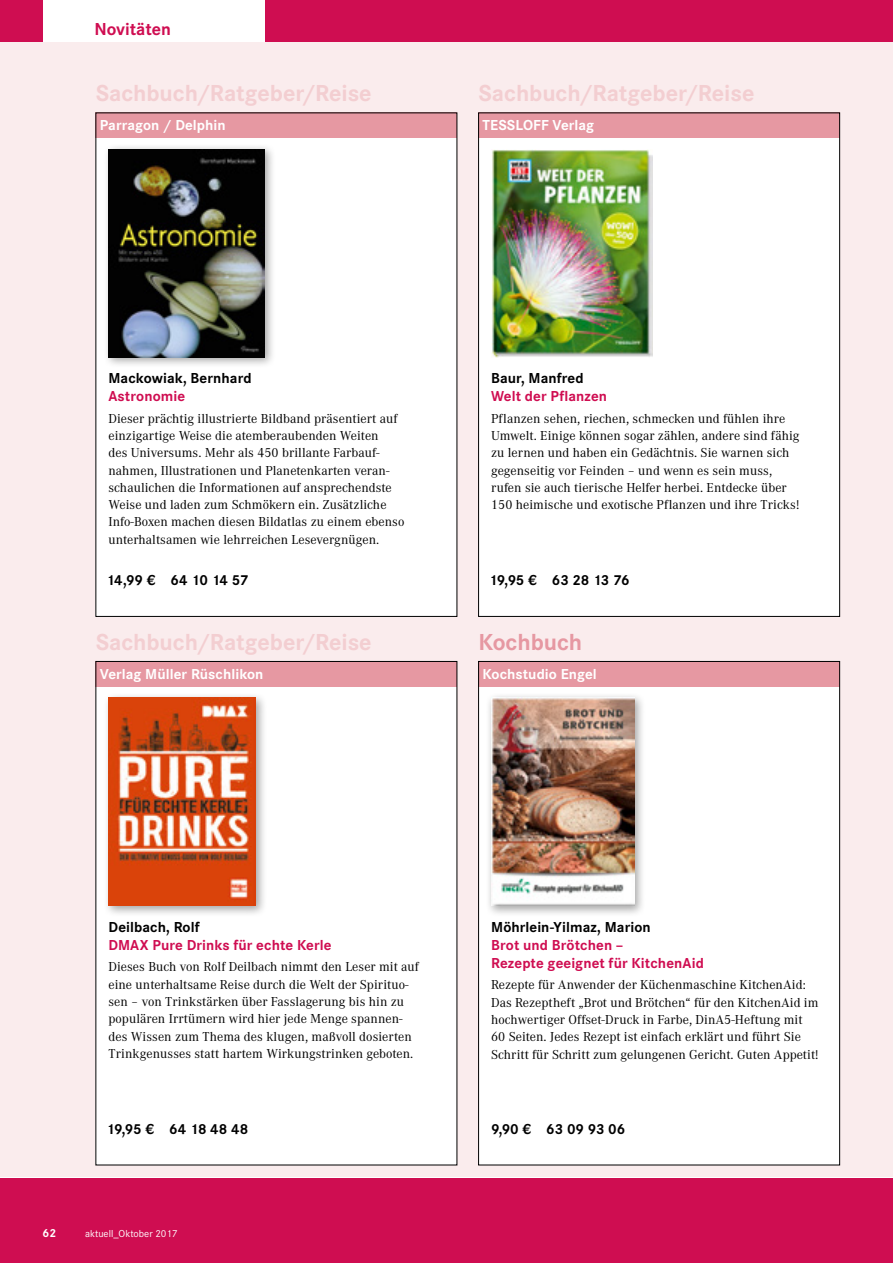
<style>
.page{position:relative;width:893px;height:1263px;background:#fff}
.page>*{position:absolute;margin:0;border:0;box-sizing:border-box;transform-origin:0 0}
.t1{font:700 24px "Corporate S";color:#f3ced1}
.t2{font:700 24px "Corporate S";letter-spacing:-.005em;color:#e698a2}
.t3{font:700 18px "Corporate S";color:#cf0d51}
.t4{font:700 15px/18px "Corporate S";letter-spacing:.005em;color:#cf0d51}
.t5{font:700 15px "Corporate S";letter-spacing:.005em;color:#000}
.t6{font:700 15px "Corporate S";letter-spacing:.005em;color:#fff}
.t7{font:700 15px "Corporate S";letter-spacing:-.035em;color:#000}
.t8{font:700 15px "Corporate S";letter-spacing:-.045em;color:#000}
.t9{font:13.5px/17.2px "Corporate A";letter-spacing:.005em;color:#000}
.t10{font:700 12px "Corporate S";color:#fff}
.t11{font:10.5px "Corporate S";color:#fff}
</style>
<div class="page">
<div style="left:0;top:1178px;width:893px;height:85px;background:#cf0d51"></div>
<div style="left:0;top:0;width:43px;height:43px;background:#cf0d51"></div>
<div style="left:266px;top:0;width:627px;height:43px;background:#cf0d51"></div>
<div style="left:0;top:43px;width:893px;height:1134px;background:#faeced"></div>
<div style="left:479px;top:661px;width:361px;height:504px;background:#fff"></div>
<div style="left:478px;top:661px;width:362px;height:26px;background:#e698a2"></div>
<div style="left:486px;top:693px;width:159px;height:223px;background:#000;opacity:.35"></div>
<img style="left:491px;top:698px;width:144px;height:207px">
<div style="left:96px;top:661px;width:361px;height:504px;background:#fff"></div>
<div style="left:96px;top:661px;width:361px;height:26px;background:#e698a2"></div>
<div style="left:104px;top:693px;width:163px;height:223px;background:#000;opacity:.35"></div>
<img style="left:108px;top:698px;width:148px;height:207px">
<div style="left:479px;top:113px;width:361px;height:503px;background:#fff"></div>
<div style="left:478px;top:113px;width:362px;height:25px;background:#e698a2"></div>
<img style="left:491px;top:149px;width:161px;height:208px">
<div style="left:96px;top:113px;width:361px;height:503px;background:#fff"></div>
<div style="left:96px;top:113px;width:361px;height:25px;background:#e698a2"></div>
<div style="left:104px;top:144px;width:172px;height:224px;background:#000;opacity:.35"></div>
<img style="left:108px;top:149px;width:156px;height:208px">
<h2 class="t3" style="left:94px;top:19px;width:78px">Novitäten</h2>
<h1 class="t1" style="left:96px;top:79px;width:277px">Sachbuch/Ratgeber/Reise</h1>
<p class="t6" style="left:100px;top:116px;width:127px">Parragon / Delphin</p>
<h1 class="t1" style="left:478px;top:79px;width:277px">Sachbuch/Ratgeber/Reise</h1>
<p class="t6" style="left:483px;top:116px;width:113px">TESSLOFF Verlag</p>
<p class="t5" style="left:108px;top:370px;width:145px">Mackowiak, Bernhard</p>
<p class="t4" style="left:108px;top:388px;width:78px">Astronomie</p>
<p class="t9" style="left:108px;top:410px;width:297px">Dieser prächtig illustrierte Bildband präsentiert auf einzigartige Weise die atemberaubenden Weiten<br>des Universums. Mehr als 450 brillante Farbauf&shy;nahmen, Illustrationen und Planetenkarten veran&shy;schaulichen die Informationen auf ansprechendste Weise und laden zum Schmökern ein. Zusätzliche Info-Boxen machen diesen Bildatlas zu einem ebenso unterhaltsamen wie lehrreichen Lesevergnügen.</p>
<p class="t8" style="left:106px;top:572px;width:143px">14,99 € 64 10 14 57</p>
<h1 class="t1" style="left:96px;top:628px;width:277px">Sachbuch/Ratgeber/Reise</h1>
<p class="t6" style="left:100px;top:665px;width:165px">Verlag Müller Rüschlikon</p>
<p class="t5" style="left:491px;top:370px;width:94px">Baur, Manfred</p>
<p class="t4" style="left:491px;top:388px;width:117px">Welt der Pflanzen</p>
<p class="t9" style="left:491px;top:410px;width:310px">Pflanzen sehen, riechen, schmecken und fühlen ihre Umwelt. Einige können sogar zählen, andere sind fähig zu lernen und haben ein Gedächtnis. Sie warnen sich gegenseitig vor Feinden – und wenn es sein muss, rufen sie auch tierische Helfer herbei. Entdecke über 150 heimische und exotische Pflanzen und ihre Tricks!</p>
<p class="t7" style="left:489px;top:572px;width:142px">19,95 € 63 28 13 76</p>
<h1 class="t2" style="left:478px;top:628px;width:105px">Kochbuch</h1>
<p class="t6" style="left:483px;top:665px;width:116px">Kochstudio Engel</p>
<p class="t5" style="left:108px;top:918px;width:93px">Deilbach, Rolf</p>
<p class="t4" style="left:108px;top:936px;width:225px">DMAX Pure Drinks für echte Kerle</p>
<p class="t9" style="left:108px;top:959px;width:312px">Dieses Buch von Rolf Deilbach nimmt den Leser mit auf eine unterhaltsame Reise durch die Welt der Spirituo&shy;sen – von Trinkstärken über Fasslagerung bis hin zu populären Irrtümern wird hier jede Menge spannen&shy;des Wissen zum Thema des klugen, maßvoll dosierten Trinkgenusses statt hartem Wirkungstrinken geboten.</p>
<p class="t5" style="left:106px;top:1120px;width:143px">19,95 € 64 18 48 48</p>
<p class="t10" style="left:43px;top:1226px;width:15px">62</p>
<p class="t11" style="left:85px;top:1227px;width:94px">aktuell_Oktober 2017</p>
<p class="t5" style="left:491px;top:918px;width:161px">Möhrlein-Yilmaz, Marion</p>
<p class="t4" style="left:491px;top:936px;width:214px">Brot und Brötchen –<br>Rezepte geeignet für KitchenAid</p>
<p class="t9" style="left:491px;top:977px;width:329px">Rezepte für Anwender der Küchenmaschine KitchenAid:<br>Das Rezeptheft „Brot und Brötchen“ für den KitchenAid im hochwertiger Offset-Druck in Farbe, DinA5-Heftung mit 60 Seiten. Jedes Rezept ist einfach erklärt und führt Sie Schritt für Schritt zum gelungenen Gericht. Guten Appetit!</p>
<p class="t5" style="left:491px;top:1120px;width:136px">9,90 € 63 09 93 06</p>
</div>
